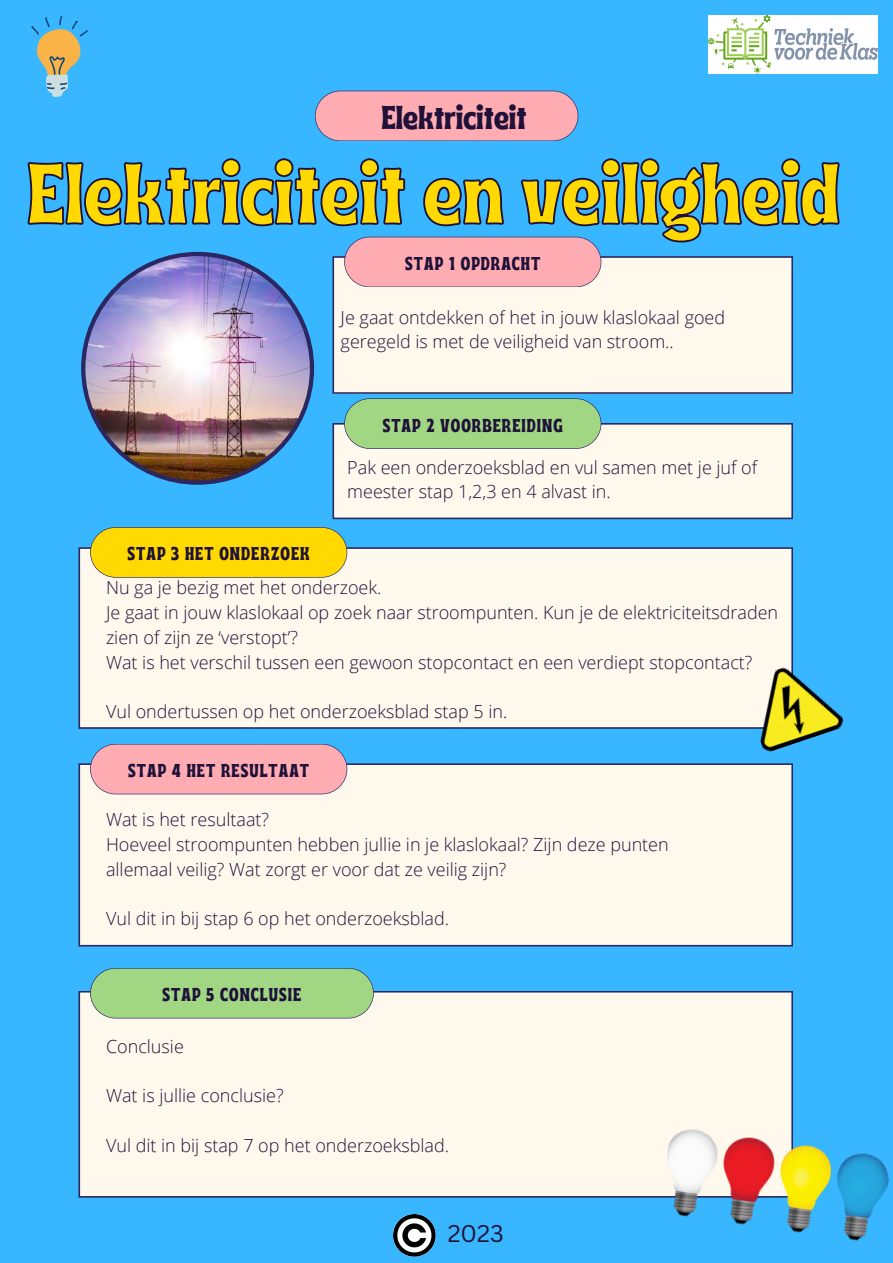
<style>
.page{position:relative;width:893px;height:1263px;background:#38b6ff}
.page>*{position:absolute;margin:0;border:0;box-sizing:border-box;transform-origin:0 0}
.t1{font:86.1px "Ayr Tropika Island Int";color:#ffd900}
.t2{font:33.08px "Ayr Tropika Island Int";color:#201139}
.t3{font:23.55px "Canva Sans";color:#201139}
.t4{font:18.6px "Ayr Tropika Island Int";letter-spacing:.055em;color:#201139}
.t5{font:300 18px/24.8px "Open Sans";color:#201139}
</style>
<div class="page">
<div style="left:332px;top:256px;width:461px;height:138px;background:#fff9ed"></div>
<div style="left:78px;top:991px;width:715px;height:206px;background:#fff9ed"></div>
<div style="left:78px;top:763px;width:715px;height:183px;background:#fff9ed"></div>
<div style="left:78px;top:547px;width:715px;height:182px;background:#fff9ed"></div>
<svg style="left:90px;top:527px;width:257px;height:51px;background:#f4d40f"></svg>
<div style="left:344px;top:243px;width:257px;height:44px;background:#ffacb3"></div>
<svg style="left:332px;top:398px;width:461px;height:121px;background:#d0e4d3"></svg>
<svg style="left:90px;top:744px;width:257px;height:50px;background:#f6abb4"></svg>
<svg style="left:90px;top:968px;width:284px;height:50px;background:#9ed287"></svg>
<img style="left:81px;top:252px;width:233px;height:233px">
<svg style="left:27px;top:158px;width:813px;height:85px"></svg>
<svg style="left:315px;top:91px;width:263px;height:50px;background:#f2a9b4"></svg>
<svg style="left:31px;top:16px;width:57px;height:81px"></svg>
<img style="left:740px;top:655px;width:104px;height:97px">
<img style="left:657px;top:1115px;width:232px;height:126px">
<img style="left:709px;top:16px;width:168px;height:58px">
<img style="left:393px;top:1214px;width:43px;height:43px">
<h4 class="t2" style="left:381px;top:86px;width:147px">Elektriciteit</h4>
<h1 class="t1" style="left:27px;top:112px;width:814px">Elektriciteit en veiligheid</h1>
<p class="t4" style="left:405px;top:246px;width:137px">STAP 1 OPDRACHT</p>
<p class="t5" style="left:341px;top:304px;width:386px">Je gaat ontdekken of het in jouw klaslokaal goed geregeld is met de veiligheid van stroom..</p>
<h2 class="t4" style="left:383px;top:407px;width:182px">STAP 2 VOORBEREIDING</h2>
<p class="t4" style="left:128px;top:536px;width:184px">STAP 3 HET ONDERZOEK</p>
<p class="t5" style="left:347px;top:454px;width:411px">Pak een onderzoeksblad en vul samen met je juf of meester stap 1,2,3 en 4 alvast in.</p>
<p class="t5" style="left:106px;top:575px;width:277px">Nu ga je bezig met het onderzoek.</p>
<p class="t5" style="left:106px;top:600px;width:673px">Je gaat in jouw klaslokaal op zoek naar stroompunten. Kun je de elektriciteitsdraden zien of zijn ze ‘verstopt’?</p>
<p class="t5" style="left:106px;top:649px;width:648px">Wat is het verschil tussen een gewoon stopcontact en een verdiept stopcontact?</p>
<p class="t5" style="left:106px;top:699px;width:403px">Vul ondertussen op het onderzoeksblad stap 5 in.</p>
<h4 class="t4" style="left:128px;top:753px;width:182px">STAP 4 HET RESULTAAT</h4>
<p class="t5" style="left:106px;top:807px;width:165px">Wat is het resultaat?</p>
<h4 class="t5" style="left:106px;top:832px;width:564px">Hoeveel stroompunten hebben jullie in je klaslokaal? Zijn deze punten allemaal veilig? Wat zorgt er voor dat ze veilig zijn?</h4>
<p class="t5" style="left:106px;top:906px;width:344px">Vul dit in bij stap 6 op het onderzoeksblad.</p>
<p class="t4" style="left:163px;top:977px;width:140px">STAP 5 CONCLUSIE</p>
<h4 class="t5" style="left:106px;top:1033px;width:79px">Conclusie</h4>
<p class="t5" style="left:106px;top:1083px;width:179px">Wat is jullie conclusie?</p>
<p class="t5" style="left:106px;top:1132px;width:344px">Vul dit in bij stap 7 op het onderzoeksblad.</p>
<p class="t3" style="left:448px;top:1217px;width:57px">2023</p>
</div>
